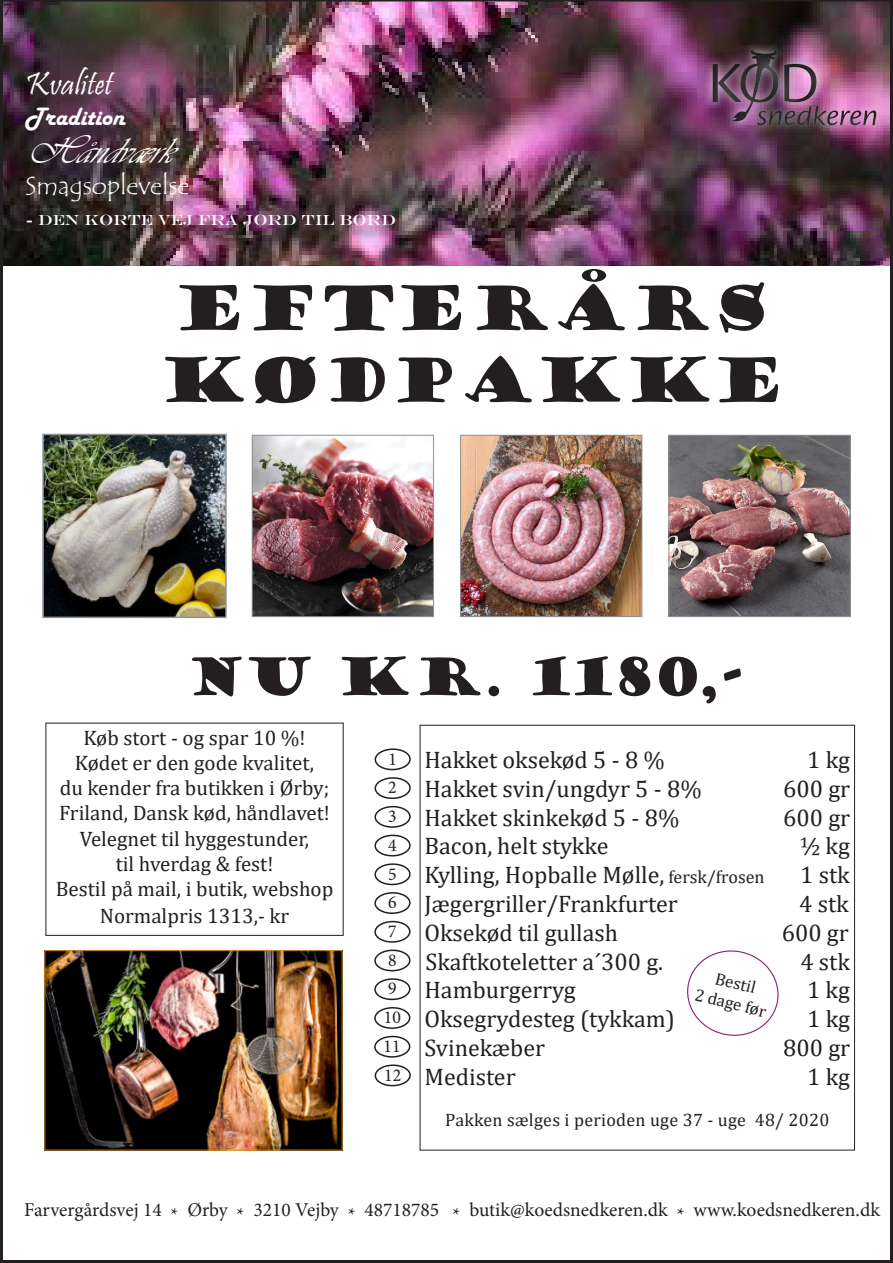
<style>
.page{position:relative;width:893px;height:1263px;background:#fff}
.page>*{position:absolute;margin:0;border:0;box-sizing:border-box;transform-origin:0 0}
.t1{font:60px "Goudy Stout";color:#231f20}
.t2{font:51px "Goudy Stout";color:#231f20}
.t3{font:italic 37.35px "Vivaldii";color:#fff;scale:.95 1}
.t4{font:33.3px "Pristina";color:#fff}
.t5{font:25.95px "Tempus Sans ITC";color:#fff}
.t6{font:25.95px "Harlow Solid";color:#fff}
.t7{font:24px "Cambria";color:#231f20}
.t8{font:21px/25.2px "Cambria";color:#231f20}
.t9{font:19.5px "Minion Pro";color:#231f20}
.t10{font:18px "Cambria";letter-spacing:.015em;color:#231f20}
.t11{font:18px "Minion Pro";color:#231f20}
.t12{font:17.1px "Cambria";color:#231f20}
.t13{font:14.85px "Engravers";color:#fff}
.s1{font-size:18px}
</style>
<div class="page">
<img style="left:0;top:0;width:893px;height:1263px">
<svg style="left:385px;top:1040px;width:14px;height:12px"></svg>
<svg style="left:385px;top:1011px;width:15px;height:12px"></svg>
<svg style="left:389px;top:983px;width:7px;height:12px"></svg>
<svg style="left:389px;top:954px;width:7px;height:12px"></svg>
<svg style="left:389px;top:926px;width:7px;height:11px"></svg>
<svg style="left:389px;top:896px;width:7px;height:12px"></svg>
<svg style="left:389px;top:868px;width:7px;height:12px"></svg>
<svg style="left:388px;top:839px;width:8px;height:12px"></svg>
<svg style="left:389px;top:810px;width:7px;height:12px"></svg>
<svg style="left:389px;top:782px;width:7px;height:11px"></svg>
<svg style="left:390px;top:753px;width:5px;height:11px"></svg>
<svg style="left:386px;top:1069px;width:15px;height:12px"></svg>
<p class="t11" style="left:3px;top:-3px;width:10px">7</p>
<p class="t4" style="left:26px;top:65px;width:88px">Kvalitet</p>
<p class="t6" style="left:26px;top:102px;width:101px">Tradition</p>
<p class="t3" style="left:26px;top:129px;width:173px">Håndværk</p>
<p class="t5" style="left:26px;top:169px;width:165px">Smagsoplevelse</p>
<p class="t13" style="left:26px;top:211px;width:372px">- DEN KORTE VEJ FRA JORD TIL BORD</p>
<p class="t1" style="left:176px;top:268px;width:596px">EFTERÅRS</p>
<p class="t1" style="left:160px;top:340px;width:627px">KØDPAKKE</p>
<p class="t2" style="left:187px;top:643px;width:560px">NU KR. 1180,-</p>
<p class="t8" style="left:83px;top:725px;width:224px">Køb stort - og spar 10 %!</p>
<p class="t8" style="left:75px;top:750px;width:241px">Kødet er den gode kvalitet,</p>
<p class="t8" style="left:59px;top:775px;width:272px">du kender fra butikken i Ørby;<br>Friland, Dansk kød, håndlavet!</p>
<p class="t8" style="left:80px;top:826px;width:231px">Velegnet til hyggestunder,</p>
<p class="t8" style="left:116px;top:851px;width:159px">til hverdag &amp; fest!</p>
<p class="t8" style="left:56px;top:876px;width:279px">Bestil på mail, i butik, webshop</p>
<p class="t8" style="left:100px;top:903px;width:191px">Normalpris 1313,- kr</p>
<p class="t7" style="left:424px;top:745px;width:242px">Hakket oksekød 5 - 8 %</p>
<p class="t7" style="left:807px;top:745px;width:44px">1 kg</p>
<p class="t7" style="left:424px;top:774px;width:279px">Hakket svin/ungdyr 5 - 8%</p>
<p class="t7" style="left:783px;top:774px;width:68px">600 gr</p>
<p class="t7" style="left:424px;top:803px;width:256px">Hakket skinkekød 5 - 8%</p>
<p class="t7" style="left:783px;top:803px;width:68px">600 gr</p>
<p class="t7" style="left:424px;top:832px;width:185px">Bacon, helt stykke</p>
<p class="t7" style="left:799px;top:832px;width:52px">½ kg</p>
<p class="t7" style="left:424px;top:861px;width:342px">Kylling, Hopballe Mølle, <span class="s1">fersk/frosen</span></p>
<p class="t7" style="left:800px;top:861px;width:51px">1 stk</p>
<p class="t7" style="left:424px;top:889px;width:255px">Jægergriller/Frankfurter</p>
<p class="t7" style="left:799px;top:889px;width:51px">4 stk</p>
<p class="t7" style="left:424px;top:918px;width:195px">Oksekød til gullash</p>
<p class="t7" style="left:782px;top:918px;width:68px">600 gr</p>
<p class="t7" style="left:425px;top:947px;width:239px">Skaftkoteletter a´300 g.</p>
<p class="t7" style="left:800px;top:947px;width:51px">4 stk</p>
<p class="t7" style="left:424px;top:976px;width:153px">Hamburgerryg</p>
<p class="t7" style="left:807px;top:976px;width:44px">1 kg</p>
<p class="t7" style="left:424px;top:1005px;width:252px">Oksegrydesteg (tykkam)</p>
<p class="t7" style="left:807px;top:1005px;width:44px">1 kg</p>
<p class="t7" style="left:424px;top:1033px;width:122px">Svinekæber</p>
<p class="t7" style="left:783px;top:1033px;width:68px">800 gr</p>
<p class="t7" style="left:424px;top:1062px;width:93px">Medister</p>
<p class="t7" style="left:807px;top:1062px;width:44px">1 kg</p>
<p class="t10" style="left:445px;top:1109px;width:386px">Pakken sælges i perioden uge 37 - uge 48/ 2020</p>
<p class="t12" style="left:718px;top:968px;width:43px;rotate:14deg">Bestil</p>
<p class="t12" style="left:698px;top:984px;width:74px;rotate:14deg">2 dage før</p>
<p class="t9" style="left:24px;top:1197px;width:857px">Farvergårdsvej 14 * Ørby * 3210 Vejby * 48718785 * butik@koedsnedkeren.dk * www.koedsnedkeren.dk</p>
</div>
